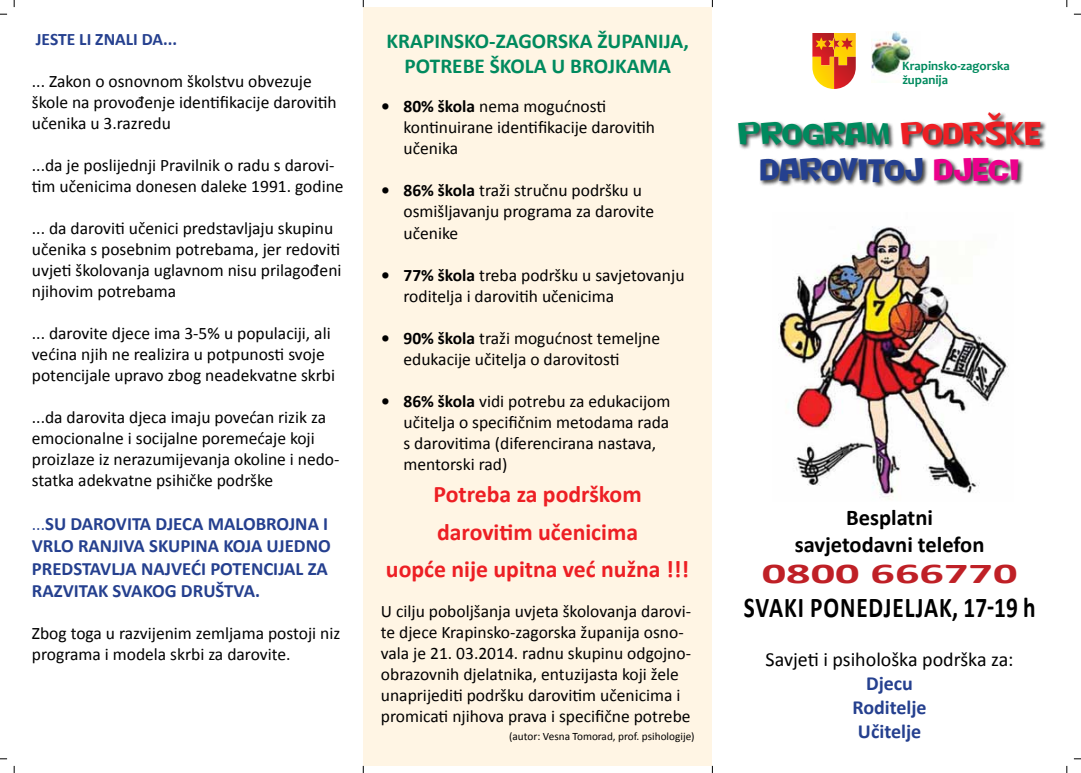
<style>
.page{position:relative;width:1081px;height:773px;background:#fff}
.page>*{position:absolute;margin:0;border:0;box-sizing:border-box;transform-origin:0 0}
.t1{font:30px/36px "Nightclub BTN";letter-spacing:-.01em;color:#25408f;text-align:center}
.t2{font:700 28.75px "Calibri";letter-spacing:.04em;color:#000;scale:.81 1}
.t3{font:700 28.75px "Calibri";color:#bf2026;scale:1.68 1}
.t4{font:700 23.75px/37.5px "Calibri";color:#ed1f24;text-align:center}
.t5{font:700 22.5px/27px "Calibri";color:#000;text-align:center}
.t6{font:700 21.25px "Calibri";color:#008a5e}
.t7{font:20px "Calibri";color:#000}
.t8{font:700 20px/24px "Calibri";color:#25408f;text-align:center}
.t9{font:700 18.75px/22.5px "Calibri";color:#25408f}
.t10{font:17.5px/21px "Calibri";color:#000}
.t11{font:700 17.5px "Calibri";color:#25408f}
.t12{font:700 12.88px "Candara";color:#008a5e}
.t13{font:11.25px "Calibri";color:#000}
.s1{font-weight:400;font-size:17.5px}
.s2{font-weight:700}
.s3{color:#008a5e}
.s4{color:#ed1f24}
.s5{color:#ec008c}
</style>
<div class="page">
<div style="left:363px;top:7px;width:349px;height:758px;background:#fff5e4"></div>
<img style="left:778px;top:227px;width:231px;height:272px">
<svg style="left:812px;top:33px;width:44px;height:56px;background:#e6832d"></svg>
<img style="left:872px;top:32px;width:42px;height:42px">
<div style="left:737px;top:112px;width:310px;height:77px;background:#000;opacity:.75"></div>
<p class="t11" style="left:36px;top:28px;width:143px">JESTE LI ZNALI DA...</p>
<p class="t10" style="left:32px;top:71px;width:306px">... Zakon o osnovnom školstvu obvezuje škole na provođenje identifikacije darovitih učenika u 3.razredu</p>
<p class="t10" style="left:32px;top:155px;width:313px">...da je poslijednji Pravilnik o radu s darovi&shy;tim učenicima donesen daleke 1991. godine</p>
<p class="t10" style="left:32px;top:218px;width:311px">... da daroviti učenici predstavljaju skupinu učenika s posebnim potrebama, jer redoviti uvjeti školovanja uglavnom nisu prilagođeni njihovim potrebama</p>
<p class="t10" style="left:32px;top:323px;width:305px">... darovite djece ima 3-5% u populaciji, ali većina njih ne realizira u potpunosti svoje potencijale upravo zbog neadekvatne skrbi</p>
<p class="t10" style="left:32px;top:407px;width:309px">...da darovita djeca imaju povećan rizik za emocionalne i socijalne poremećaje koji proizlaze iz nerazumijevanja okoline i nedo&shy;statka adekvatne psihičke podrške</p>
<p class="t9" style="left:32px;top:512px;width:300px"><span class="s1">...</span>SU DAROVITA DJECA MALOBROJNA I<br>VRLO RANJIVA SKUPINA KOJA UJEDNO<br>PREDSTAVLJA</p>
<p class="t9" style="left:141px;top:557px;width:11px">NAJVE</p>
<p class="t9" style="left:191px;top:557px;width:91px">ĆI POTENCIJAL</p>
<p class="t9" style="left:308px;top:557px;width:21px">ZA</p>
<p class="t9" style="left:32px;top:580px;width:230px">RAZVITAK SVAKOG DRUŠTVA.</p>
<p class="t10" style="left:32px;top:623px;width:310px">Zbog toga u razvijenim zemljama postoji niz programa i modela skrbi za darovite.</p>
<p class="t6" style="left:387px;top:27px;width:36px">KRAPINSKO</p>
<p class="t6" style="left:489px;top:27px;width:82px">-ZAGORSKA</p>
<p class="t6" style="left:597px;top:27px;width:36px">ŽUPANIJA</p>
<p class="t6" style="left:683px;top:27px;width:7px">,</p>
<p class="t6" style="left:405px;top:53px;width:268px">POTREBE ŠKOLA U BROJKAMA</p>
<p class="t10" style="left:403px;top:96px;width:253px;text-indent:-23px"><span class="s2">• 80% škola</span> nema mogućnosti kontinuirane identifikacije darovitih učenika</p>
<p class="t10" style="left:403px;top:180px;width:252px;text-indent:-23px"><span class="s2">• 86% škola</span> traži stručnu podršku u osmišljavanju programa za darovite učenike</p>
<p class="t10" style="left:403px;top:264px;width:282px;text-indent:-23px"><span class="s2">• 77% škola</span> treba podršku u savjetovanju roditelja i darovitih učenicima</p>
<p class="t10" style="left:403px;top:327px;width:258px;text-indent:-23px"><span class="s2">• 90% škola</span> traži mogućnost temeljne edukacije učitelja o darovitosti</p>
<p class="t10" style="left:403px;top:390px;width:268px;text-indent:-23px"><span class="s2">• 86% škola</span> vidi potrebu za edukacijom učitelja o specifičnim metodama rada s darovitima (diferencirana nastava, mentorski rad)</p>
<h3 class="t4" style="left:386px;top:475px;width:305px">Potreba za podrškom darovitim učenicima<br>uopće nije upitna već nužna !!!</h3>
<p class="t10" style="left:381px;top:600px;width:312px">U cilju poboljšanja uvjeta školovanja darovi&shy;te djece Krapinsko-zagorska županija osno&shy;vala je 21. 03.2014. radnu skupinu odgojno&shy;obrazovnih djelatnika, entuzijasta koji žele unaprijediti podršku darovitim učenicima i promicati njihova prava i specifične potrebe</p>
<p class="t13" style="left:509px;top:729px;width:187px">(autor: Vesna Tomorad, prof. psihologije)</p>
<p class="t12" style="left:902px;top:57px;width:109px">Krapinsko-zagorska</p>
<h1 class="t1" style="left:737px;top:116px;width:305px"><span class="s3">PROGRAM</span> <span class="s4">PODRŠKE<br></span>DAROVITOJ <span class="s5">DJECI</span></h1>
<p class="t12" style="left:902px;top:71px;width:47px">županija</p>
<p class="t5" style="left:795px;top:503px;width:191px">Besplatni savjetodavni telefon</p>
<h2 class="t3" style="left:762px;top:554px;width:154px">0800 666770</h2>
<h2 class="t2" style="left:744px;top:589px;width:362px">svaki ponedjeljak, 17-19 h</h2>
<p class="t7" style="left:765px;top:646px;width:249px">Savjeti i psihološka podrška za:</p>
<p class="t8" style="left:852px;top:671px;width:76px">Djecu<br>Roditelje<br>Učitelje</p>
</div>
